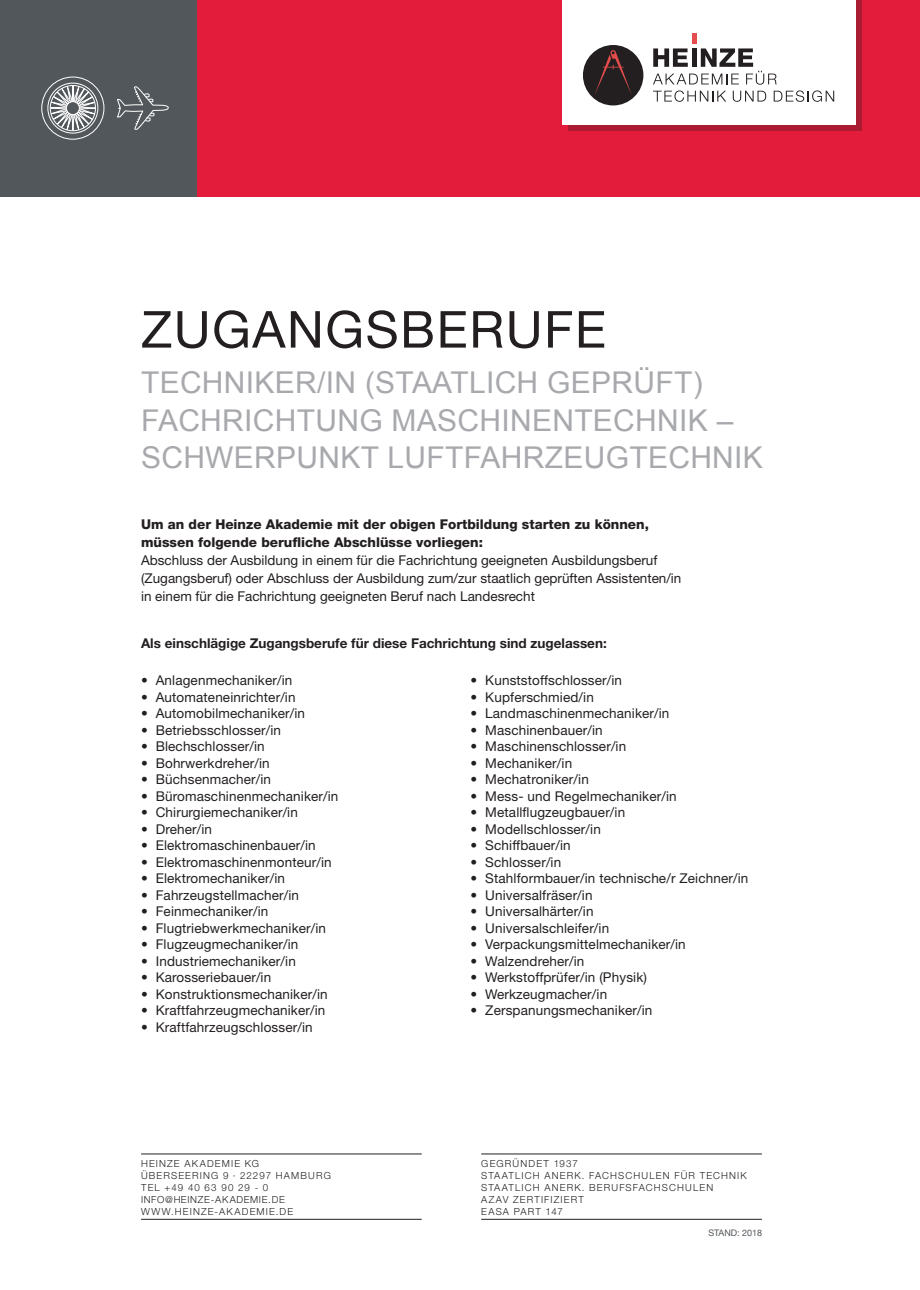
<style>
.page{position:relative;width:920px;height:1290px;background:#fff}
.page>*{position:absolute;margin:0;border:0;box-sizing:border-box;transform-origin:0 0}
.Beruf{font:51px "Helvetica Neue LT Pro";letter-spacing:.03em;color:#231f20}
.staatlich_anerkannt{font:30px "Arial";letter-spacing:.01em;color:#a8a9ad}
.Default{font:13.5px/18px "Helvetica Neue LT Pro";letter-spacing:.01em;color:#231f20}
.Default-2{font:800 13.5px "Helvetica Neue LT Pro";color:#231f20}
.Default-3{font:700 13.5px "Helvetica Neue LT Pro";color:#231f20}
.Adresse_mittlere_zei{font:300 9.75px "Helvetica Neue LT Pro";letter-spacing:.115em;color:#231f20}
.Adresse_mittlere_zei-2{font:300 9.75px/12px "Helvetica Neue LT Pro";letter-spacing:.08em;color:#231f20}
.Adresse_Linie_unten{font:300 9.75px "Helvetica Neue LT Pro";letter-spacing:.12em;color:#231f20}
.Adresse_Linie_oben{font:300 9.75px "Helvetica Neue LT Pro";letter-spacing:.12em;color:#231f20}
.t1{font:9px "Helvetica Neue";color:#52575b}
</style>
<div class="page">
<hr style="left:481px;top:1153px;width:281px;height:1px;background:#231f20">
<hr style="left:481px;top:1219px;width:281px;height:1px;background:#231f20">
<hr style="left:141px;top:1153px;width:281px;height:1px;background:#231f20">
<hr style="left:141px;top:1219px;width:281px;height:1px;background:#231f20">
<div style="left:9px;top:0;width:911px;height:196px;background:#e41c3b"></div>
<div style="left:568px;top:0;width:293px;height:131px;background:#aa1c32"></div>
<div style="left:562px;top:0;width:293px;height:125px;background:#fff"></div>
<div style="left:583px;top:45px;width:60px;height:60px;background:#231f20;border-radius:50%"></div>
<svg style="left:653px;top:48px;width:181px;height:54px"></svg>
<hr style="left:692px;top:33px;width:4px;height:11px;background:#e54d4d">
<svg style="left:595px;top:50px;width:37px;height:44px"></svg>
<div style="left:0;top:0;width:196px;height:196px;background:#52575b"></div>
<svg style="left:41px;top:76px;width:64px;height:64px"></svg>
<svg style="left:117px;top:86px;width:52px;height:44px"></svg>
<p class="Beruf" style="left:141px;top:299px;width:466px">ZUGANGSBERUFE</p>
<p class="staatlich_anerkannt" style="left:141px;top:363px;width:563px">TECHNIKER/IN (STAATLICH GEPRÜFT)</p>
<p class="staatlich_anerkannt" style="left:141px;top:400px;width:594px">FACHRICHTUNG MASCHINENTECHNIK –</p>
<p class="staatlich_anerkannt" style="left:141px;top:438px;width:623px">SCHWERPUNKT LUFTFAHRZEUGTECHNIK</p>
<p class="Default-2" style="left:141px;top:516px;width:509px">Um an der Heinze Akademie mit der obigen Fortbildung starten zu können,</p>
<p class="Default-2" style="left:141px;top:534px;width:343px">müssen folgende berufliche Abschlüsse vorliegen:</p>
<p class="Default" style="left:141px;top:551px;width:518px">Abschluss der Ausbildung in einem für die Fachrichtung geeigneten Ausbildungsberuf</p>
<p class="Default" style="left:141px;top:569px;width:542px">(Zugangsberuf) oder Abschluss der Ausbildung zum/zur staatlich geprüften Assistenten/in in einem für die Fachrichtung geeigneten Beruf nach Landesrecht</p>
<p class="Default-3" style="left:141px;top:635px;width:467px">Als einschlägige Zugangsberufe für diese Fachrichtung sind zugelassen:</p>
<p class="Default" style="left:141px;top:671px;width:153px">• Anlagenmechaniker/in</p>
<p class="Default" style="left:141px;top:688px;width:156px">• Automateneinrichter/in</p>
<p class="Default" style="left:141px;top:704px;width:166px">• Automobilmechaniker/in</p>
<p class="Default" style="left:141px;top:721px;width:141px">• Betriebsschlosser/in</p>
<p class="Default" style="left:141px;top:737px;width:125px">• Blechschlosser/in</p>
<p class="Default" style="left:141px;top:754px;width:130px">• Bohrwerkdreher/in</p>
<p class="Default" style="left:141px;top:770px;width:131px">• Büchsenmacher/in</p>
<p class="Default" style="left:141px;top:787px;width:199px">• Büromaschinenmechaniker/in</p>
<p class="Default" style="left:141px;top:803px;width:158px">• Chirurgiemechaniker/in</p>
<p class="Default" style="left:141px;top:820px;width:72px">• Dreher/in</p>
<p class="Default" style="left:141px;top:836px;width:176px">• Elektromaschinenbauer/in</p>
<p class="Default" style="left:141px;top:853px;width:192px">• Elektromaschinenmonteur/in</p>
<p class="Default" style="left:141px;top:869px;width:146px">• Elektromechaniker/in</p>
<p class="Default" style="left:141px;top:886px;width:159px">• Fahrzeugstellmacher/in</p>
<p class="Default" style="left:141px;top:902px;width:129px">• Feinmechaniker/in</p>
<p class="Default" style="left:141px;top:919px;width:187px">• Flugtriebwerkmechaniker/in</p>
<p class="Default" style="left:141px;top:935px;width:159px">• Flugzeugmechaniker/in</p>
<p class="Default" style="left:141px;top:952px;width:156px">• Industriemechaniker/in</p>
<p class="Default" style="left:141px;top:968px;width:132px">• Karosseriebauer/in</p>
<p class="Default" style="left:141px;top:985px;width:188px">• Konstruktionsmechaniker/in</p>
<p class="Default" style="left:141px;top:1001px;width:186px">• Kraftfahrzeugmechaniker/in</p>
<p class="Default" style="left:141px;top:1018px;width:173px">• Kraftfahrzeugschlosser/in</p>
<p class="Adresse_Linie_oben" style="left:141px;top:1157px;width:120px">HEINZE AKADEMIE KG</p>
<p class="Adresse_mittlere_zei" style="left:141px;top:1169px;width:191px">ÜBERSEERING 9 · 22297 HAMBURG</p>
<p class="Adresse_mittlere_zei-2" style="left:141px;top:1181px;width:145px">TEL +49 40 63 90 29 - 0<br>INFO@HEINZE-AKADEMIE.DE</p>
<p class="Adresse_Linie_unten" style="left:141px;top:1205px;width:154px">WWW.HEINZE-AKADEMIE.DE</p>
<p class="Default" style="left:471px;top:671px;width:153px">• Kunststoffschlosser/in</p>
<p class="Default" style="left:471px;top:688px;width:125px">• Kupferschmied/in</p>
<p class="Default" style="left:471px;top:704px;width:200px">• Landmaschinenmechaniker/in</p>
<p class="Default" style="left:471px;top:721px;width:134px">• Maschinenbauer/in</p>
<p class="Default" style="left:471px;top:737px;width:157px">• Maschinenschlosser/in</p>
<p class="Default" style="left:471px;top:754px;width:103px">• Mechaniker/in</p>
<p class="Default" style="left:471px;top:770px;width:120px">• Mechatroniker/in</p>
<p class="Default" style="left:471px;top:787px;width:208px">• Mess- und Regelmechaniker/in</p>
<p class="Default" style="left:471px;top:803px;width:156px">• Metallflugzeugbauer/in</p>
<p class="Default" style="left:471px;top:820px;width:132px">• Modellschlosser/in</p>
<p class="Default" style="left:471px;top:836px;width:102px">• Schiffbauer/in</p>
<p class="Default" style="left:471px;top:853px;width:92px">• Schlosser/in</p>
<p class="Default" style="left:471px;top:869px;width:279px">• Stahlformbauer/in technische/r Zeichner/in</p>
<p class="Default" style="left:471px;top:886px;width:123px">• Universalfräser/in</p>
<p class="Default" style="left:471px;top:902px;width:124px">• Universalhärter/in</p>
<p class="Default" style="left:471px;top:919px;width:140px">• Universalschleifer/in</p>
<p class="Default" style="left:471px;top:935px;width:217px">• Verpackungsmittelmechaniker/in</p>
<p class="Default" style="left:471px;top:952px;width:115px">• Walzendreher/in</p>
<p class="Default" style="left:471px;top:968px;width:178px">• Werkstoffprüfer/in (Physik)</p>
<p class="Default" style="left:471px;top:985px;width:138px">• Werkzeugmacher/in</p>
<p class="Default" style="left:471px;top:1001px;width:183px">• Zerspanungsmechaniker/in</p>
<p class="Adresse_Linie_oben" style="left:481px;top:1157px;width:98px">GEGRÜNDET 1937</p>
<p class="Adresse_mittlere_zei" style="left:481px;top:1169px;width:267px">STAATLICH ANERK. FACHSCHULEN FÜR TECHNIK</p>
<p class="Adresse_mittlere_zei" style="left:481px;top:1181px;width:233px">STAATLICH ANERK. BERUFSFACHSCHULEN</p>
<p class="Adresse_mittlere_zei" style="left:481px;top:1193px;width:104px">AZAV ZERTIFIZIERT</p>
<p class="Adresse_Linie_unten" style="left:481px;top:1205px;width:83px">EASA PART 147</p>
<p class="t1" style="left:708px;top:1226px;width:55px">STAND: 2018</p>
</div>
